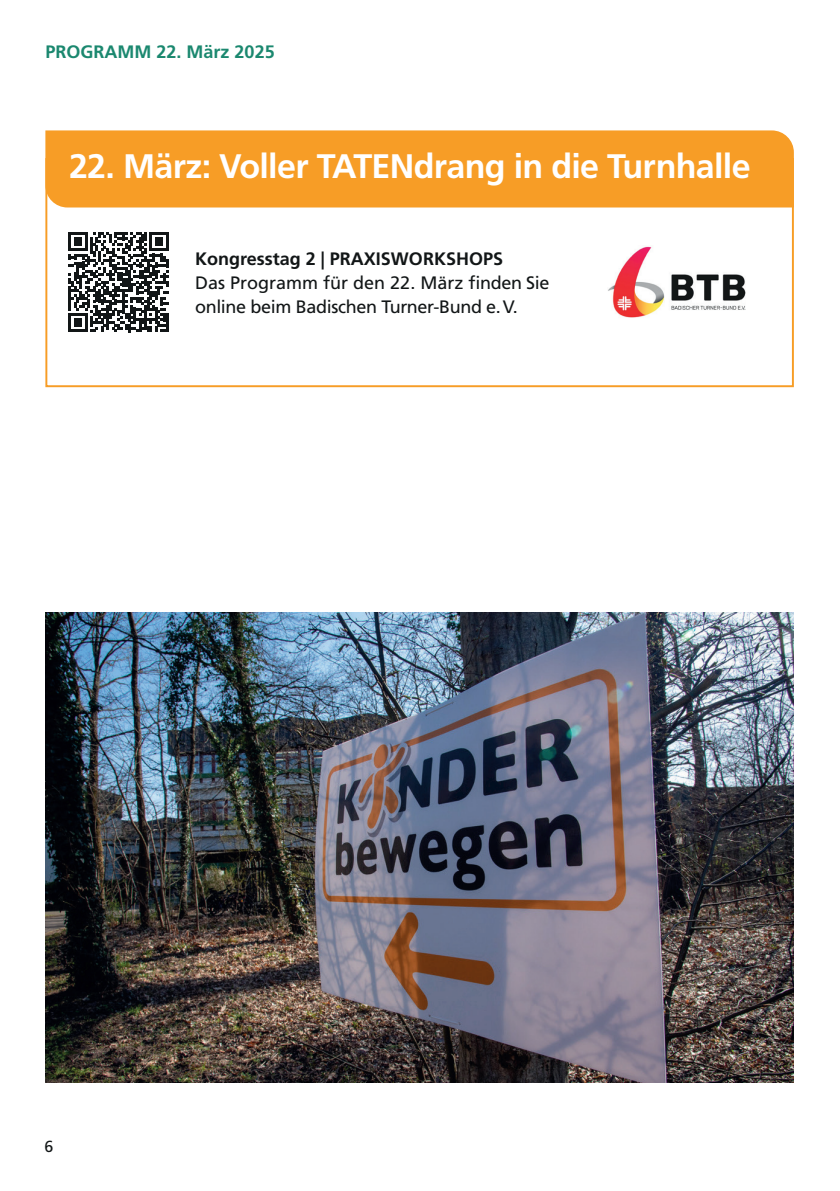
<style>
.page{position:relative;width:840px;height:1191px;background:#fff}
.page>*{position:absolute;margin:0;border:0;box-sizing:border-box;transform-origin:0 0}
.t1{font:700 34px "Frutiger LT Std";letter-spacing:-.02em;color:#fff}
.t2{font:18px/24px "Frutiger LT Std";letter-spacing:-.02em;color:#121617}
.t3{font:700 18px "Frutiger LT Std";color:#121617}
.t4{font:700 18px "Frutiger LT Std";color:#1b886f}
.t5{font:16px "Frutiger LT Std";color:#121617}
</style>
<div class="page">
<div style="left:45px;top:130px;width:748px;height:77px;background:#f79d26"></div>
<svg style="left:68px;top:232px;width:100px;height:100px"></svg>
<img style="left:608px;top:246px;width:136px;height:72px">
<img style="left:45px;top:612px;width:748px;height:470px">
<p class="t4" style="left:45px;top:41px;width:231px">PROGRAMM 22. März 2025</p>
<h1 class="t1" style="left:69px;top:146px;width:682px">22. März: Voller TATENdrang in die Turnhalle</h1>
<p class="t3" style="left:195px;top:248px;width:309px">Kongresstag 2 | PRAXISWORKSHOPS</p>
<p class="t2" style="left:195px;top:271px;width:356px">Das Programm für den 22. März finden Sie online beim Badischen Turner-Bund e. V.</p>
<p class="t5" style="left:44px;top:1137px;width:10px">6</p>
</div>
